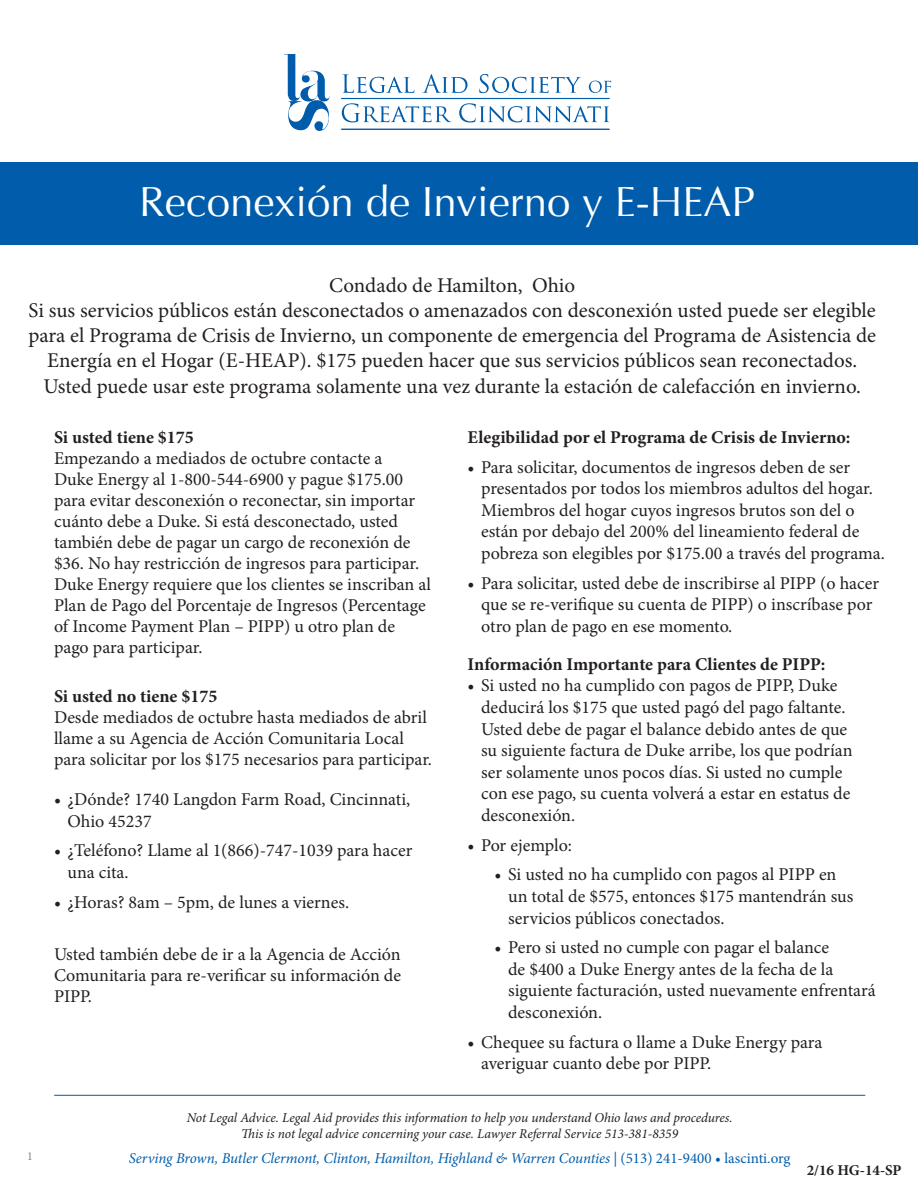
<style>
.page{position:relative;width:918px;height:1188px;background:#fff}
.page>*{position:absolute;margin:0;border:0;box-sizing:border-box;transform-origin:0 0}
.t1{font:42px "Optima";color:#fff}
.intro{font:21px/25.2px "Minion Pro";color:#231f20;text-align:center}
.body{font:18px/21.6px "Minion Pro";color:#231f20}
.subhead{font:700 18px "Minion Pro";color:#231f20}
.t2{font:italic 15px "Minion Pro";letter-spacing:-.01em;color:#015dab}
.t3{font:700 15px "Minion Pro";letter-spacing:-.005em;color:#231f20}
.t4{font:italic 13.5px/16.2px "Minion Pro";letter-spacing:-.005em;color:#231f20;text-align:center}
.t5{font:12px "Minion Pro";color:#808285}
.s1{font-style:normal}
</style>
<div class="page">
<svg style="left:284px;top:54px;width:46px;height:77px"></svg>
<svg style="left:342px;top:74px;width:73px;height:19px"></svg>
<svg style="left:422px;top:74px;width:46px;height:19px"></svg>
<svg style="left:479px;top:74px;width:102px;height:19px"></svg>
<svg style="left:589px;top:81px;width:22px;height:12px"></svg>
<svg style="left:342px;top:103px;width:110px;height:19px"></svg>
<svg style="left:459px;top:103px;width:150px;height:19px"></svg>
<hr style="left:341px;top:98px;width:268px;height:1px;background:#015dab">
<hr style="left:341px;top:129px;width:268px;height:1px;background:#015dab">
<div style="left:0;top:162px;width:918px;height:82px;background:#015dab"></div>
<hr style="left:54px;top:1095px;width:811px;height:1px;background:#015dab">
<p class="t1" style="left:139px;top:177px;width:617px">Reconexión de Invierno y E-HEAP</p>
<p class="intro" style="left:329px;top:273px;width:248px">Condado de Hamilton, Ohio</p>
<p class="intro" style="left:28px;top:298px;width:849px">Si sus servicios públicos están desconectados o amenazados con desconexión usted puede ser elegible para el Programa de Crisis de Invierno, un componente de emergencia del Programa de Asistencia de<br>Energía en el Hogar (E-HEAP). $175 pueden hacer que sus servicios públicos sean reconectados.</p>
<p class="intro" style="left:44px;top:373px;width:819px">Usted puede usar este programa solamente una vez durante la estación de calefacción en invierno.</p>
<p class="t5" style="left:27px;top:1148px;width:7px">1</p>
<p class="subhead" style="left:54px;top:424px;width:141px">Si usted tiene $175</p>
<p class="body" style="left:54px;top:448px;width:379px;line-height:21px">Empezando a mediados de octubre contacte a<br>Duke Energy al 1-800-544-6900 y pague $175.00 para evitar desconexión o reconectar, sin importar cuánto debe a Duke. Si está desconectado, usted también debe de pagar un cargo de reconexión de $36. No hay restricción de ingresos para participar.<br>Duke Energy requiere que los clientes se inscriban al Plan de Pago del Porcentaje de Ingresos (Percentage of Income Payment Plan – PIPP) u otro plan de pago para participar.</p>
<p class="subhead" style="left:54px;top:683px;width:165px">Si usted no tiene $175</p>
<p class="body" style="left:54px;top:706px;width:379px;line-height:21px">Desde mediados de octubre hasta mediados de abril llame a su Agencia de Acción Comunitaria Local para solicitar por los $175 necesarios para participar.</p>
<p class="body" style="left:68px;top:789px;width:344px;text-indent:-14px">• ¿Dónde? 1740 Langdon Farm Road, Cincinnati,<br>Ohio 45237</p>
<p class="body" style="left:68px;top:840px;width:346px;text-indent:-14px">• ¿Teléfono? Llame al 1(866)-747-1039 para hacer una cita.</p>
<p class="body" style="left:54px;top:891px;width:297px">• ¿Horas? 8am – 5pm, de lunes a viernes.</p>
<p class="body" style="left:54px;top:944px;width:349px;line-height:21px;text-align:justify">Usted también debe de ir a la Agencia de Acción Comunitaria para re-verificar su información de PIPP.</p>
<p class="subhead" style="left:468px;top:424px;width:384px">Elegibilidad por el Programa de Crisis de Invierno:</p>
<p class="body" style="left:481px;top:456px;width:405px;text-indent:-14px">• Para solicitar, documentos de ingresos deben de ser presentados por todos los miembros adultos del hogar.<br>Miembros del hogar cuyos ingresos brutos son del o están por debajo del 200% del lineamiento federal de pobreza son elegibles por $175.00 a través del programa.</p>
<p class="body" style="left:481px;top:572px;width:399px;text-indent:-14px">• Para solicitar, usted debe de inscribirse al PIPP (o hacer que se re-verifique su cuenta de PIPP) o inscríbase por otro plan de pago en ese momento.</p>
<p class="subhead" style="left:468px;top:651px;width:359px">Información Importante para Clientes de PIPP:</p>
<p class="body" style="left:481px;top:675px;width:373px;text-indent:-14px">• Si usted no ha cumplido con pagos de PIPP, Duke deducirá los $175 que usted pagó del pago faltante.<br>Usted debe de pagar el balance debido antes de que su siguiente factura de Duke arribe, los que podrían ser solamente unos pocos días. Si usted no cumple con ese pago, su cuenta volverá a estar en estatus de desconexión.</p>
<p class="body" style="left:468px;top:834px;width:106px">• Por ejemplo:</p>
<p class="body" style="left:508px;top:864px;width:347px;text-indent:-14px">• Si usted no ha cumplido con pagos al PIPP en un total de $575, entonces $175 mantendrán sus servicios públicos conectados.</p>
<p class="body" style="left:508px;top:937px;width:369px;text-indent:-14px">• Pero si usted no cumple con pagar el balance<br>de $400 a Duke Energy antes de la fecha de la siguiente facturación, usted nuevamente enfrentará desconexión.</p>
<p class="body" style="left:481px;top:1031px;width:343px;text-indent:-14px">• Chequee su factura o llame a Duke Energy para averiguar cuanto debe por PIPP.</p>
<p class="t4" style="left:187px;top:1110px;width:547px">Not Legal Advice. Legal Aid provides this information to help you understand Ohio laws and procedures.<br>This is not legal advice concerning your case. Lawyer Referral Service 513-381-8359</p>
<p class="t2" style="left:129px;top:1148px;width:663px">Serving Brown, Butler Clermont, Clinton, Hamilton, Highland &amp; Warren Counties | <span class="s1">(513) 241-9400 • lascinti.org</span></p>
<p class="t3" style="left:807px;top:1160px;width:96px">2/16 HG-14-SP</p>
</div>
